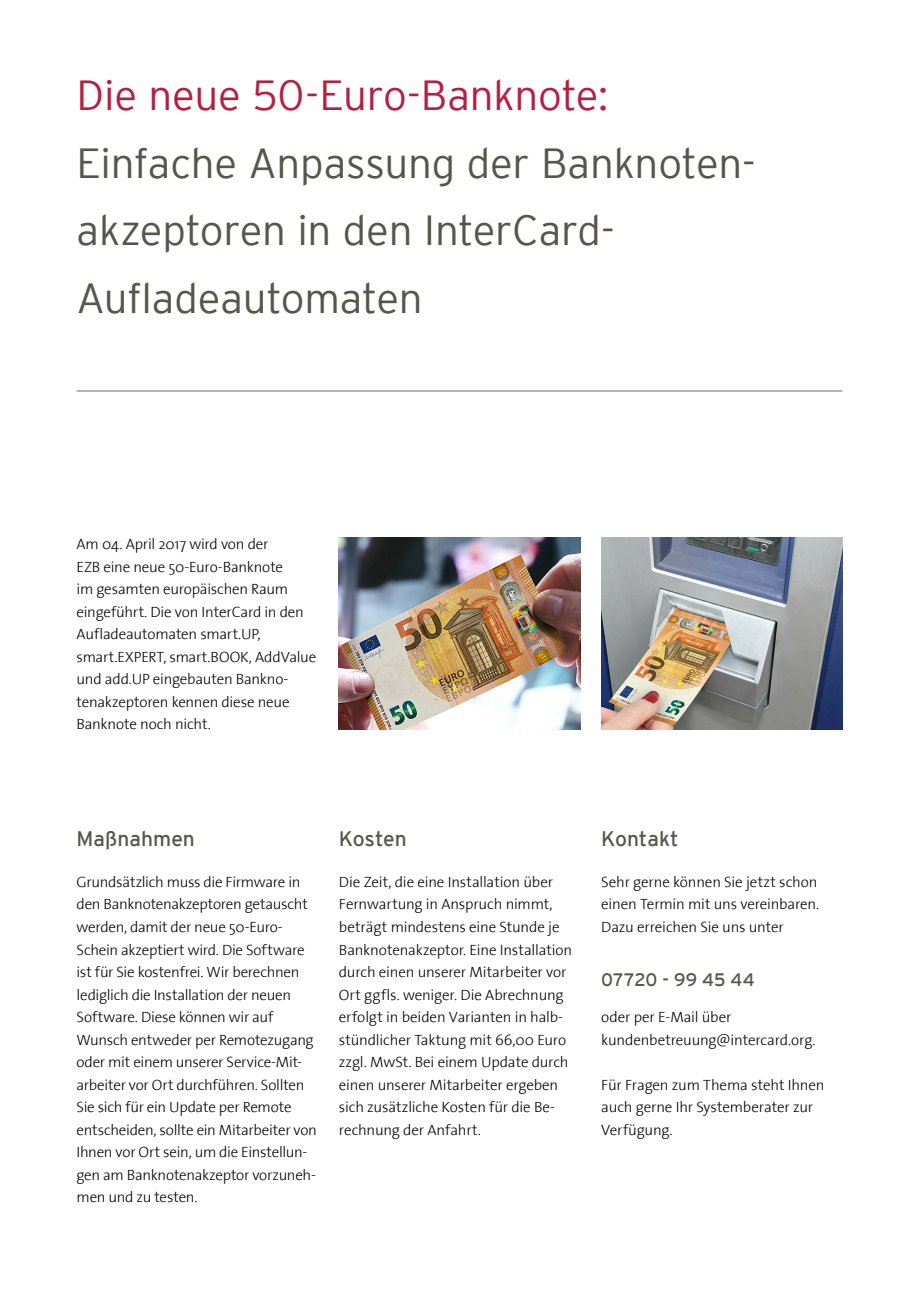
<style>
.page{position:relative;width:919px;height:1289px;background:#fff}
.page>*{position:absolute;margin:0;border:0;box-sizing:border-box;transform-origin:0 0}
.t1{font:300 42px/67.5px "Interstate";letter-spacing:-.005em;color:#57564a}
.t2{font:300 42px "Interstate";letter-spacing:-.005em;color:#b71e3f}
.t3{font:21px "Interstate";color:#57564a}
.t4{font:18px "Interstate";letter-spacing:-.005em;color:#57564a}
.t5{font:300 15px/22.5px "The Sans";letter-spacing:-.015em;color:#000}
</style>
<div class="page">
<img style="left:601px;top:537px;width:241px;height:192px">
<img style="left:339px;top:537px;width:241px;height:192px">
<hr style="left:77px;top:390px;width:765px;height:2px;background:#9d9d9c">
<h1 class="t2" style="left:77px;top:72px;width:533px">Die neue 50-Euro-Banknote:</h1>
<h1 class="t1" style="left:77px;top:129px;width:680px">Einfache Anpassung der Banknoten&shy;akzeptoren in den InterCard-<br>Aufladeautomaten</h1>
<p class="t5" style="left:77px;top:533px;width:241px">Am 04. April 2017 wird von der<br>EZB eine neue 50-Euro-Banknote<br>im gesamten europäischen Raum eingeführt. Die von InterCard in den<br>Aufladeautomaten smart.UP, smart.EXPERT, smart.BOOK, AddValue und add.UP eingebauten Bankno&shy;tenakzeptoren kennen diese neue<br>Banknote noch nicht.</p>
<h2 class="t3" style="left:77px;top:826px;width:120px">Maßnahmen</h2>
<h2 class="t3" style="left:339px;top:826px;width:69px">Kosten</h2>
<p class="t5" style="left:77px;top:871px;width:242px">Grundsätzlich muss die Firmware in den Banknotenakzeptoren getauscht werden, damit der neue 50-Euro-Schein akzeptiert wird. Die Software ist für Sie kostenfrei. Wir berechnen lediglich die Installation der neuen Software. Diese können wir auf Wunsch entweder per Remotezugang oder mit einem unserer Service-Mit&shy;arbeiter vor Ort durchführen. Sollten Sie sich für ein Update per Remote entscheiden, sollte ein Mitarbeiter von Ihnen vor Ort sein, um die Einstellun&shy;gen am Banknotenakzeptor vorzuneh&shy;men und zu testen.</p>
<p class="t5" style="left:339px;top:871px;width:235px">Die Zeit, die eine Installation über Fernwartung in Anspruch nimmt, beträgt mindestens eine Stunde je Banknotenakzeptor. Eine Installation durch einen unserer Mitarbeiter vor Ort ggfls. weniger. Die Abrechnung erfolgt in beiden Varianten in halb&shy;stündlicher Taktung mit 66,00 Euro zzgl. MwSt. Bei einem Update durch einen unserer Mitarbeiter ergeben sich zusätzliche Kosten für die Be&shy;rechnung der Anfahrt.</p>
<h2 class="t3" style="left:601px;top:826px;width:79px">Kontakt</h2>
<p class="t5" style="left:601px;top:871px;width:219px;text-align:justify">Sehr gerne können Sie jetzt schon einen Termin mit uns vereinbaren.<br>Dazu erreichen Sie uns unter</p>
<p class="t4" style="left:601px;top:969px;width:155px">07720 - 99 45 44</p>
<p class="t5" style="left:601px;top:1006px;width:216px">oder per E-Mail über kundenbetreuung@intercard.org.</p>
<p class="t5" style="left:601px;top:1073px;width:225px">Für Fragen zum Thema steht Ihnen auch gerne Ihr Systemberater zur<br>Verfügung.</p>
</div>
